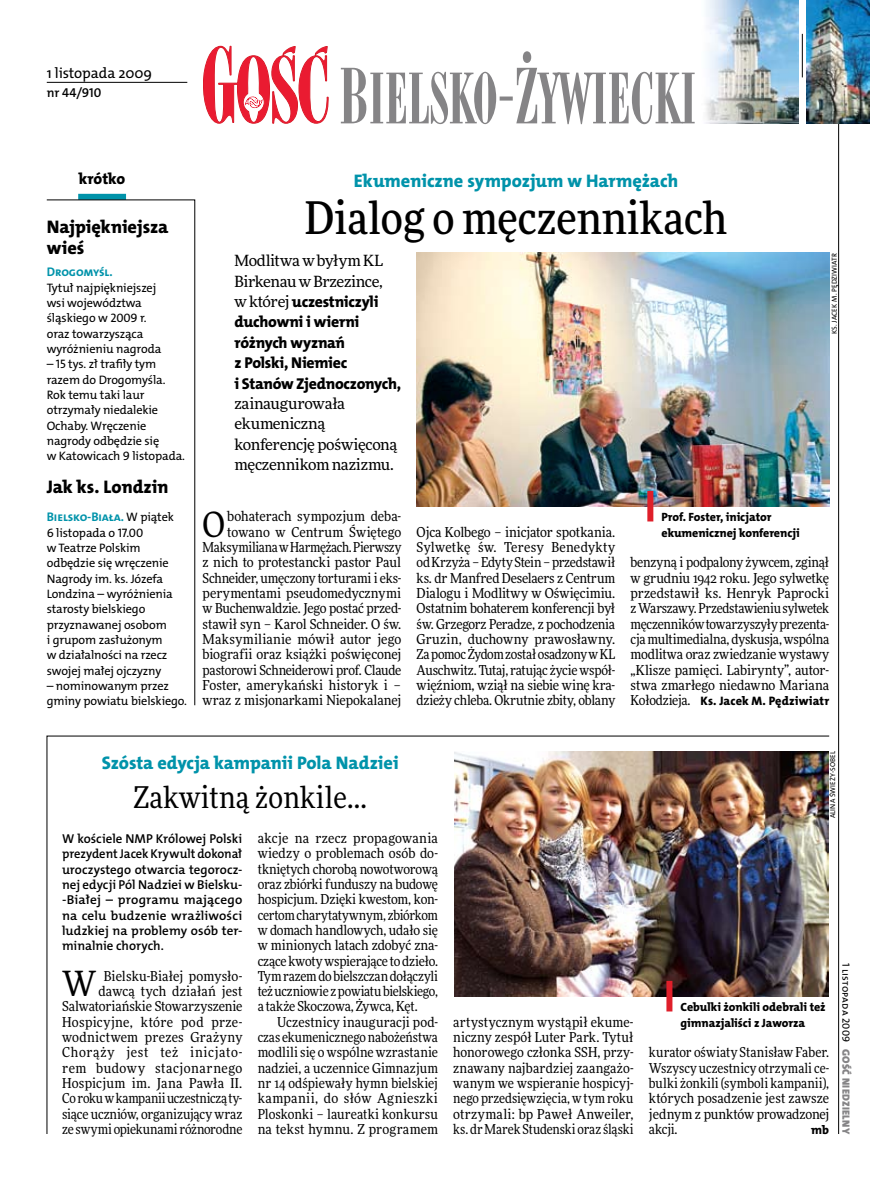
<style>
.page{position:relative;width:893px;height:1191px;background:#fff}
.page>*{position:absolute;margin:0;border:0;box-sizing:border-box;transform-origin:0 0}
.t1{font:500 45px "Freeday Narrow";color:#000}
.t2{font:34.8px "Freeday Narrow News";color:#000}
.t3{font:30px "Freeday Narrow News";letter-spacing:.01em;color:#000}
.t4{font:18.3px "The Mix HP8 Ex Bld";letter-spacing:-.005em;color:#0093aa}
.t5{font:18.3px "The Mix HP8 Ex Bld";color:#000}
.t6{font:15.75px/20.4px "The Mix HP8 Ex Bld";letter-spacing:-.02em;color:#000}
.t7{font:15.45px/20.4px "Freeday News";letter-spacing:-.02em;color:#000}
.t8{font:14.85px "The Mix HP5 Plain";color:#000}
.t9{font:13.65px/15.3px "Freeday Narrow News";color:#000;text-align:justify}
.t10{font:12.9px/15.3px "The Mix HP6 Se Bld";color:#000;text-align:justify}
.t11{font:12.6px "The Mix HP7 Bld";letter-spacing:-.01em;color:#0093aa}
.t12{font:12.3px/15.3px "The Mix HP5 Plain";letter-spacing:-.01em;color:#000}
.t13{font:12.3px "The Mix HP8 Ex Bld";letter-spacing:.01em;color:#000}
.t14{font:12px/15.3px "The Mix HP8 Ex Bld";letter-spacing:-.005em;color:#000}
.t15{font:10.5px "The Mix HP9 Blk";letter-spacing:.025em;color:#858486}
.t16{font:10.5px "The Mix HP5 Plain";letter-spacing:.015em;color:#000}
.t17{font:7.2px "The Mix HP5 Plain";letter-spacing:.015em;color:#000}
.s1{font-family:"The Mix HP5 Plain";font-size:12.3px;color:#000}
.s2{font-family:"Freeday News";font-size:15.45px}
.s3{font-family:"Freeday Narrow News";font-size:13.65px}
</style>
<div class="page">
<hr style="left:838px;top:68px;width:1px;height:1066px;background:#000">
<hr style="left:802px;top:34px;width:1px;height:43px;background:#000">
<img style="left:705px;top:0;width:93px;height:123px">
<img style="left:807px;top:0;width:62px;height:123px">
<svg style="left:203px;top:46px;width:126px;height:78px"></svg>
<svg style="left:341px;top:51px;width:354px;height:73px"></svg>
<hr style="left:47px;top:82px;width:140px;height:1px;background:#000">
<img style="left:416px;top:253px;width:413px;height:253px">
<div style="left:78px;top:194px;width:48px;height:6px;background:#0093aa"></div>
<svg style="left:46px;top:199px;width:149px;height:506px"></svg>
<svg style="left:47px;top:735px;width:783px;height:399px"></svg>
<img style="left:455px;top:751px;width:373px;height:245px">
<div style="left:666px;top:981px;width:6px;height:30px;background:#df1f2a"></div>
<div style="left:647px;top:491px;width:6px;height:30px;background:#df1f2a"></div>
<p class="t8" style="left:47px;top:63px;width:107px">1 listopada 2009</p>
<p class="t10" style="left:47px;top:86px;width:56px">nr 44/910</p>
<p class="t6" style="left:79px;top:168px;width:48px">krótko</p>
<h3 class="t5" style="left:47px;top:215px;width:123px">Najpiękniejsza</h3>
<h3 class="t5" style="left:47px;top:236px;width:39px">wieś</h3>
<p class="t11" style="left:47px;top:264px;width:67px">Drogomyśl.</p>
<p class="t12" style="left:47px;top:280px;width:116px">Tytuł najpiękniejszej wsi województwa śląskiego w 2009 r. oraz towarzysząca wyróżnieniu nagroda</p>
<p class="t12" style="left:47px;top:356px;width:140px">– 15 tys. zł trafiły tym razem do Drogomyśla.<br>Rok temu taki laur otrzymały niedalekie<br>Ochaby. Wręczenie nagrody odbędzie się<br>w Katowicach 9 listopada.</p>
<h3 class="t5" style="left:47px;top:475px;width:123px">Jak ks. Londzin</h3>
<p class="t11" style="left:47px;top:509px;width:129px">Bielsko-Biała. <span class="s1">W piątek</span></p>
<p class="t12" style="left:47px;top:525px;width:128px">6 listopada o 17.00<br>w Teatrze Polskim odbędzie się wręczenie<br>N agrody im. ks. Józefa<br>Londzina – wyróżnienia starosty bielskiego przyznawanej osobom i grupom zasłużonym w działalności na rzecz swojej małej ojczyzny</p>
<p class="t12" style="left:47px;top:678px;width:142px">– nominowanym przez gminy powiatu bielskiego.</p>
<h3 class="t4" style="left:354px;top:169px;width:326px">Ekumeniczne sympozjum w Harmężach</h3>
<h1 class="t1" style="left:305px;top:190px;width:424px">Dialog o męczennikach</h1>
<p class="t7" style="left:234px;top:250px;width:150px">Modlitwa w byłym KL<br>Birkenau w Brzezince,</p>
<p class="t6" style="left:234px;top:291px;width:168px"><span class="s2">w której</span> uczestniczyli duchowni i wierni różnych wyznań<br>z Polski, Niemiec<br>i Stanów Zjednoczonych,</p>
<p class="t7" style="left:234px;top:393px;width:164px">zainaugurowała ekumeniczną konferencję poświęconą męczennikom nazizmu.</p>
<p class="t17" style="left:830px;top:334px;width:82px;rotate:-90deg">Ks. Jacek M. Pędziwiatr</p>
<p class="t9" style="left:203px;top:509px;width:200px;text-align:right">bohaterach sympozjum deba&shy;towano w Centrum Świętego Maksymiliana wHarmężach. Pierwszy z nich to protestancki pastor Paul Schneider, umęczony torturami i eks&shy;perymentami pseudomedycznymi w Buchenwaldzie. Jego postać przed&shy;stawił syn – Karol Schneider. O św.<br>Maksymilianie mówił autor jego biografii oraz książki poświęconej pastorowi Schneiderowi prof. Claude Foster, amerykański historyk i – wraz z misjonarkami Niepokalanej</p>
<h2 class="t2" style="left:203px;top:503px;width:24px">O</h2>
<p class="t9" style="left:417px;top:524px;width:200px">Ojca Kolbego – inicjator spotkania.<br>Sylwetkę św. Teresy Benedykty odKrzyża – Edyty Stein – przedstawił ks. dr Manfred Deselaers z Centrum Dialogu i Modlitwy w Oświęcimiu.<br>Ostatnim bohaterem konferencji był św. Grzegorz Peradze, z pochodzenia Gruzin, duchowny prawosławny.<br>Zapomoc Żydom został osadzony wKL Auschwitz. Tutaj, ratując życie współ&shy;więźniom, wziął na siebie winę kra&shy;dzieży chleba. Okrutnie zbity, oblany</p>
<p class="t14" style="left:662px;top:510px;width:139px">Prof. Foster, inicjator ekumenicznej konferencji</p>
<p class="t9" style="left:630px;top:555px;width:200px">benzyną i podpalony żywcem, zginął w grudniu 1942 roku. Jego sylwetkę przedstawił ks. Henryk Paprocki zWarszawy. Przedstawieniu sylwetek męczenników towarzyszyły prezenta&shy;cja multimedialna, dyskusja, wspólna modlitwa oraz zwiedzanie wystawy „Klisze pamięci. Labirynty”, autor&shy;stwa zmarłego niedawno Mariana</p>
<p class="t13" style="left:630px;top:693px;width:200px"><span class="s3">Kołodzieja.</span> Ks. Jacek M. Pędziwiatr</p>
<h3 class="t4" style="left:102px;top:751px;width:298px">Szósta edycja kampanii Pola Nadziei</h3>
<h3 class="t3" style="left:133px;top:778px;width:235px">Zakwitną żonkile...</h3>
<p class="t10" style="left:62px;top:831px;width:182px">W kościele NMP Królowej Polski prezydent Jacek Krywult dokonał uroczystego otwarcia tegorocz&shy;nej edycji Pól Nadziei w Bielsku--Białej – programu mającego na celu budzenie wrażliwości ludzkiej na problemy osób ter&shy;minalnie chorych.</p>
<h2 class="t2" style="left:62px;top:962px;width:36px">W</h2>
<p class="t9" style="left:258px;top:830px;width:182px">akcje na rzecz propagowania wiedzy o problemach osób do&shy;tkniętych chorobą nowotworową oraz zbiórki funduszy na budowę hospicjum. Dzięki kwestom, kon&shy;certom charytatywnym, zbiórkom w domach handlowych, udało się w minionych latach zdobyć zna&shy;czące kwoty wspierające to dzieło.<br>Tym razem do bielszczan dołączyli też uczniowie zpowiatu bielskiego, a także Skoczowa, Żywca, Kęt.</p>
<p class="t9" style="left:258px;top:1014px;width:182px;text-indent:20px">Uczestnicy inauguracji pod&shy;czas ekumenicznego nabożeństwa modlili się o wspólne wzrastanie nadziei, a uczennice Gimnazjum nr 14 odśpiewały hymn bielskiej kampanii, do słów Agnieszki Ploskonki – laureatki konkursu na tekst hymnu. Z programem</p>
<p class="t9" style="left:453px;top:1014px;width:182px">artystycznym wystąpił ekume&shy;niczny zespół Luter Park. Tytuł honorowego członka SSH, przy&shy;znawany najbardziej zaangażo&shy;wanym we wspieranie hospicyj&shy;nego przedsięwzięcia, w tym roku otrzymali: bp Paweł Anweiler, ks. drMarek Studenski oraz śląski</p>
<p class="t9" style="left:62px;top:968px;width:182px;text-align:right">Bielsku-Białej pomysło-<br>dawcą tych działań jest<br>Salwatoriańskie Stowarzyszenie<br>Hospicyjne, które pod prze&shy;wodnictwem prezes Grażyny<br>Chorąży jest też inicjato&shy;rem budowy stacjonarnego<br>Hospicjum im. Jana Pawła II.<br>Coroku wkampanii uczestniczą ty&shy;siące uczniów, organizujący wraz ze swymi opiekunami różnorodne</p>
<p class="t17" style="left:828px;top:818px;width:69px;rotate:-90deg">Alina Świeży-Sobel</p>
<p class="t14" style="left:681px;top:1000px;width:147px">Cebulki żonkili odebrali też gimnazjaliści z Jaworza</p>
<p class="t9" style="left:649px;top:1044px;width:182px">kurator oświaty Stanisław Faber.<br>Wszyscy uczestnicy otrzymali ce&shy;bulki żonkili (symboli kampanii), których posadzenie jest zawsze jednym z punktów prowadzonej akcji.</p>
<p class="t13" style="left:811px;top:1122px;width:19px">mb</p>
<p class="t16" style="left:853px;top:962px;width:81px;rotate:90deg">1 listopada 2009</p>
<p class="t15" style="left:853px;top:1049px;width:86px;rotate:90deg">Gość Niedzielny</p>
</div>
